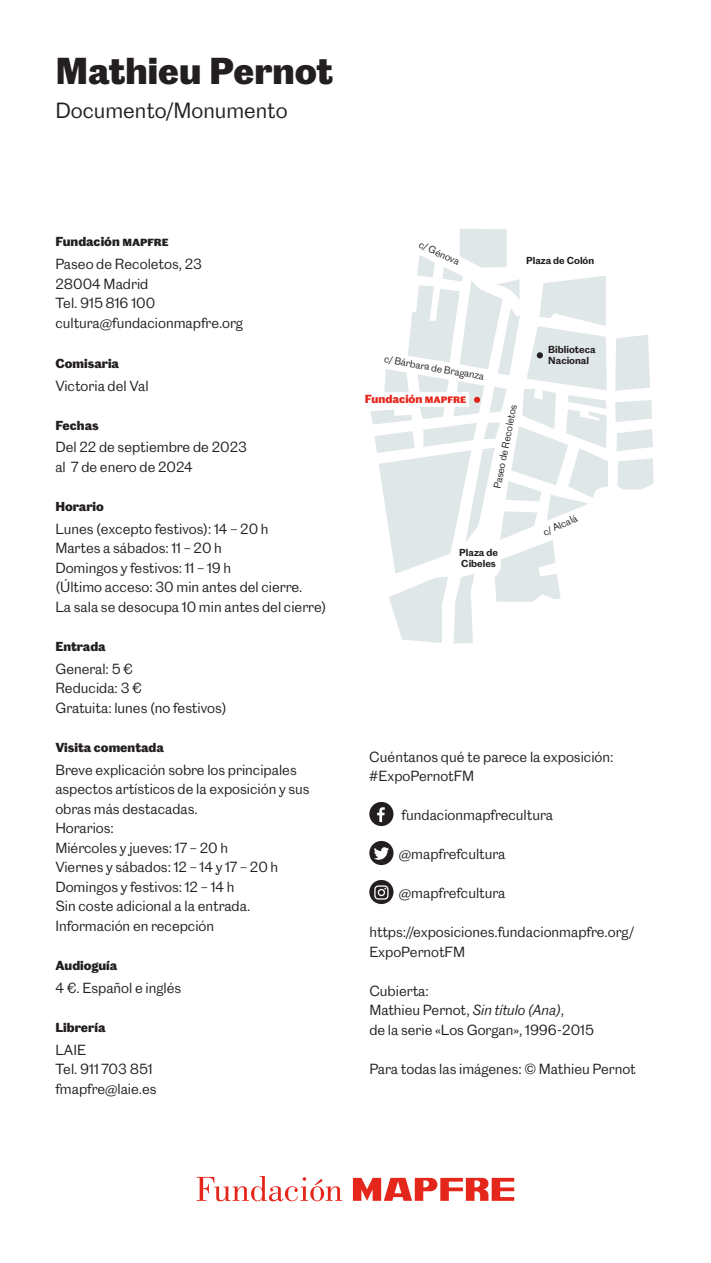
<style>
.page{position:relative;width:711px;height:1263px;background:#fff}
.page>*{position:absolute;margin:0;border:0;box-sizing:border-box;transform-origin:0 0}
.t1{font:700 34.5px "Caslon Doric";color:#231f20}
.t2{font:20.25px "Caslon Doric";color:#231f20}
.t3{font:13.5px/19.5px "Caslon Doric";color:#231f20}
.t4{font:700 12px "Caslon Doric";color:#231f20}
.t5{font:700 10.8px "Caslon Doric";color:#e5261b}
.t6{font:9.3px "Caslon Doric";color:#231f20}
.t7{font:600 9.3px/10.9px "Caslon Doric";color:#231f20}
.s1{font-style:italic}
</style>
<div class="page">
<div style="left:369px;top:802px;width:24px;height:24px;background:#231f20;border-radius:50%"></div>
<svg style="left:377px;top:807px;width:7px;height:15px"></svg>
<div style="left:369px;top:841px;width:24px;height:24px;background:#231f20;border-radius:50%"></div>
<svg style="left:374px;top:847px;width:15px;height:13px"></svg>
<div style="left:369px;top:880px;width:24px;height:24px;background:#231f20;border-radius:50%"></div>
<svg style="left:374px;top:885px;width:14px;height:15px"></svg>
<svg style="left:196px;top:1176px;width:146px;height:25px"></svg>
<svg style="left:352px;top:1178px;width:162px;height:23px"></svg>
<svg style="left:615px;top:335px;width:34px;height:56px;background:#e2e8ea"></svg>
<svg style="left:617px;top:458px;width:36px;height:31px"></svg>
<svg style="left:615px;top:400px;width:36px;height:22px"></svg>
<svg style="left:616px;top:429px;width:36px;height:22px"></svg>
<svg style="left:371px;top:229px;width:236px;height:414px"></svg>
<div style="left:362px;top:392px;width:106px;height:15px;background:#fff"></div>
<svg style="left:473px;top:397px;width:7px;height:6px"></svg>
<h1 class="t1" style="left:55px;top:43px;width:279px">Mathieu Pernot</h1>
<h2 class="t2" style="left:55px;top:95px;width:233px">Documento/Monumento</h2>
<p class="t4" style="left:55px;top:232px;width:115px">Fundación MAPFRE</p>
<p class="t3" style="left:55px;top:253px;width:189px">Paseo de Recoletos, 23<br>28004 Madrid<br>Tel. 915 816 100 cultura@fundacionmapfre.org</p>
<p class="t4" style="left:55px;top:353px;width:65px">Comisaria</p>
<p class="t3" style="left:55px;top:375px;width:95px">Victoria del Val</p>
<p class="t4" style="left:55px;top:415px;width:45px">Fechas</p>
<p class="t3" style="left:55px;top:437px;width:193px">Del 22 de septiembre de 2023 al 7 de enero de 2024</p>
<p class="t4" style="left:55px;top:497px;width:50px">Horario</p>
<p class="t3" style="left:55px;top:518px;width:272px">Lunes (excepto festivos): 14 – 20 h<br>Martes a sábados: 11 – 20 h<br>Domingos y festivos: 11 – 19 h<br>(Último acceso: 30 min antes del cierre.<br>La sala se desocupa 10 min antes del cierre)</p>
<p class="t4" style="left:55px;top:637px;width:52px">Entrada</p>
<p class="t3" style="left:55px;top:658px;width:172px">General: 5 €<br>Reducida: 3 €<br>Gratuita: lunes (no festivos)</p>
<p class="t4" style="left:55px;top:738px;width:110px">Visita comentada</p>
<p class="t3" style="left:55px;top:759px;width:255px">Breve explicación sobre los principales aspectos artísticos de la exposición y sus obras más destacadas.<br>Horarios:<br>Miércoles y jueves: 17 – 20 h<br>Viernes y sábados: 12 – 14 y 17 – 20 h<br>Domingos y festivos: 12 – 14 h<br>Sin coste adicional a la entrada.<br>Información en recepción</p>
<p class="t4" style="left:55px;top:955px;width:63px">Audioguía</p>
<p class="t3" style="left:55px;top:977px;width:127px">4 €. Español e inglés</p>
<p class="t4" style="left:55px;top:1017px;width:52px">Librería</p>
<p class="t3" style="left:55px;top:1039px;width:103px">LAIE<br>Tel. 911 703 851 fmapfre@laie.es</p>
<p class="t6" style="left:422px;top:237px;width:45px;rotate:25deg">c/ Génova</p>
<p class="t7" style="left:525px;top:254px;width:69px">Plaza de Colón</p>
<p class="t6" style="left:385px;top:352px;width:102px;rotate:10deg">c/ Bárbara de Braganza</p>
<p class="t5" style="left:364px;top:390px;width:68px">Fundación mapfre</p>
<p class="t6" style="left:489px;top:487px;width:87px;rotate:-79deg">Paseo de Recoletos</p>
<p class="t7" style="left:459px;top:546px;width:40px">Plaza de<br>Cibeles</p>
<p class="t7" style="left:548px;top:344px;width:49px">Biblioteca<br>Nacional</p>
<p class="t6" style="left:540px;top:526px;width:38px;rotate:-25deg">c/ Alcalá</p>
<p class="t3" style="left:369px;top:746px;width:245px">Cuéntanos qué te parece la exposición: #ExpoPernotFM</p>
<p class="t3" style="left:401px;top:804px;width:153px">fundacionmapfrecultura</p>
<p class="t3" style="left:398px;top:843px;width:108px">@mapfrefcultura</p>
<p class="t3" style="left:398px;top:882px;width:108px">@mapfrefcultura</p>
<p class="t3" style="left:369px;top:921px;width:266px">https://exposiciones.fundacionmapfre.org/<br>ExpoPernotFM</p>
<p class="t3" style="left:369px;top:980px;width:226px">Cubierta:<br>Mathieu Pernot, <span class="s1">Sin título (Ana)</span>,<br>de la serie «Los Gorgan», 1996-2015</p>
<p class="t3" style="left:369px;top:1058px;width:268px">Para todas las imágenes: © Mathieu Pernot</p>
</div>
